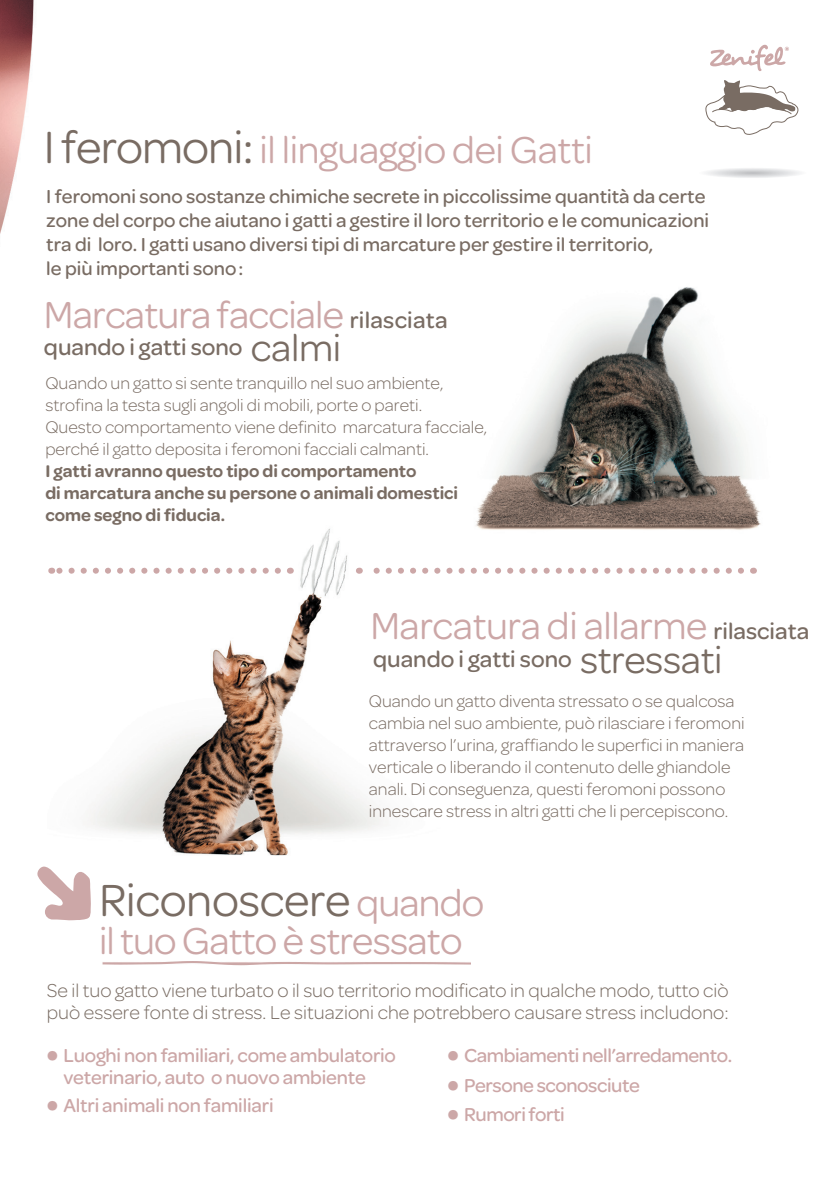
<style>
.page{position:relative;width:840px;height:1191px;background:#fff}
.page>*{position:absolute;margin:0;border:0;box-sizing:border-box;transform-origin:0 0}
.contenue_text{font:48px "Omnes";letter-spacing:-.01em;color:#796c63}
.contenue_text-2{font:40px "Omnes";letter-spacing:-.01em;color:#cca7a7}
.contenue_text-3{font:500 24px "Omnes";color:#796c63}
.contenue_text-4{font:500 20px/24px "Omnes";color:#796c63}
.contenue_text-5{font:500 20px/22px "Omnes";letter-spacing:-.01em;color:#cca7a7}
.contenue_text-6{font:300 20px/22px "Omnes";letter-spacing:.005em;color:#796c63}
.contenue_text-7{font:300 18px/22px "Omnes";color:#796c63}
.s1{font-size:48px;color:#796c63}
.s2{font-weight:500;font-size:24px;color:#796c63}
.s3{font-weight:400;font-size:40px}
.s4{font-weight:600}
.s5{font-size:40px;color:#cca7a7}
.s6{font-size:42px}
</style>
<div class="page">
<svg style="left:705px;top:80px;width:93px;height:55px"></svg>
<svg style="left:710px;top:44px;width:78px;height:27px"></svg>
<svg style="left:706px;top:168px;width:94px;height:10px"></svg>
<img style="left:48px;top:528px;width:440px;height:328px">
<img style="left:458px;top:287px;width:303px;height:282px">
<img style="left:0;top:0;width:34px;height:234px">
<svg style="left:51px;top:567px;width:227px;height:6px"></svg>
<svg style="left:358px;top:567px;width:382px;height:6px"></svg>
<svg style="left:37px;top:866px;width:54px;height:54px"></svg>
<p class="contenue_text-2" style="left:43px;top:128px;width:550px"><span class="s1">I feromoni:</span>il linguaggio dei Gatti</p>
<p class="contenue_text-4" style="left:46px;top:184px;width:664px">I feromoni sono sostanze chimiche secrete in piccolissime quantità da certe zone del corpo che aiutano i gatti a gestire il loro territorio e le comunicazioni tra di loro. I gatti usano diversi tipi di marcature per gestire il territorio,<br>le più importanti sono:</p>
<p class="contenue_text-2" style="left:44px;top:292px;width:405px">Marcatura facciale <span class="s2">rilasciata</span></p>
<p class="contenue_text-3" style="left:44px;top:333px;width:298px">quando i gatti sono <span class="s3">calmi</span></p>
<p class="contenue_text-7" style="left:45px;top:372px;width:443px">Quando un gatto si sente tranquillo nel suo ambiente, strofina la testa sugli angoli di mobili, porte o pareti.<br>Questo comportamento viene definito marcatura facciale, perché il gatto deposita i feromoni facciali calmanti.<br><span class="s4">I gatti avranno questo tipo di comportamento<br>di marcatura anche su persone o animali domestici come segno di fiducia.</span></p>
<p class="contenue_text-2" style="left:370px;top:603px;width:440px">Marcatura di allarme <span class="s2">rilasciata</span></p>
<p class="contenue_text-3" style="left:373px;top:645px;width:350px">quando i gatti sono <span class="s3">stressati</span></p>
<p class="contenue_text-7" style="left:369px;top:690px;width:377px">Quando un gatto diventa stressato o se qualcosa cambia nel suo ambiente, può rilasciare i feromoni attraverso l’urina, graffiando le superfici in maniera verticale o liberando il contenuto delle ghiandole anali. Di conseguenza, questi feromoni possono innescare stress in altri gatti che li percepiscono.</p>
<p class="contenue_text" style="left:99px;top:873px;width:386px">Riconoscere <span class="s5">quando</span></p>
<p class="contenue_text-2" style="left:99px;top:918px;width:365px">il tuo Gatto è stressato</p>
<p class="contenue_text-6" style="left:47px;top:979px;width:683px">Se il tuo gatto viene turbato o il suo territorio modificato in qualche modo, tutto ciò può essere fonte di stress. Le situazioni che potrebbero causare stress includono:</p>
<p class="contenue_text-5" style="left:63px;top:1044px;width:334px;text-indent:-18px"><span class="s6">•</span> Luoghi non familiari, come ambulatorio veterinario, auto o nuovo ambiente</p>
<p class="contenue_text-5" style="left:45px;top:1094px;width:229px"><span class="s6">•</span> Altri animali non familiari</p>
<p class="contenue_text-5" style="left:446px;top:1044px;width:287px"><span class="s6">•</span> Cambiamenti nell’arredamento.</p>
<p class="contenue_text-5" style="left:446px;top:1074px;width:195px"><span class="s6">•</span> Persone sconosciute</p>
<p class="contenue_text-5" style="left:446px;top:1103px;width:120px"><span class="s6">•</span> Rumori forti</p>
</div>
